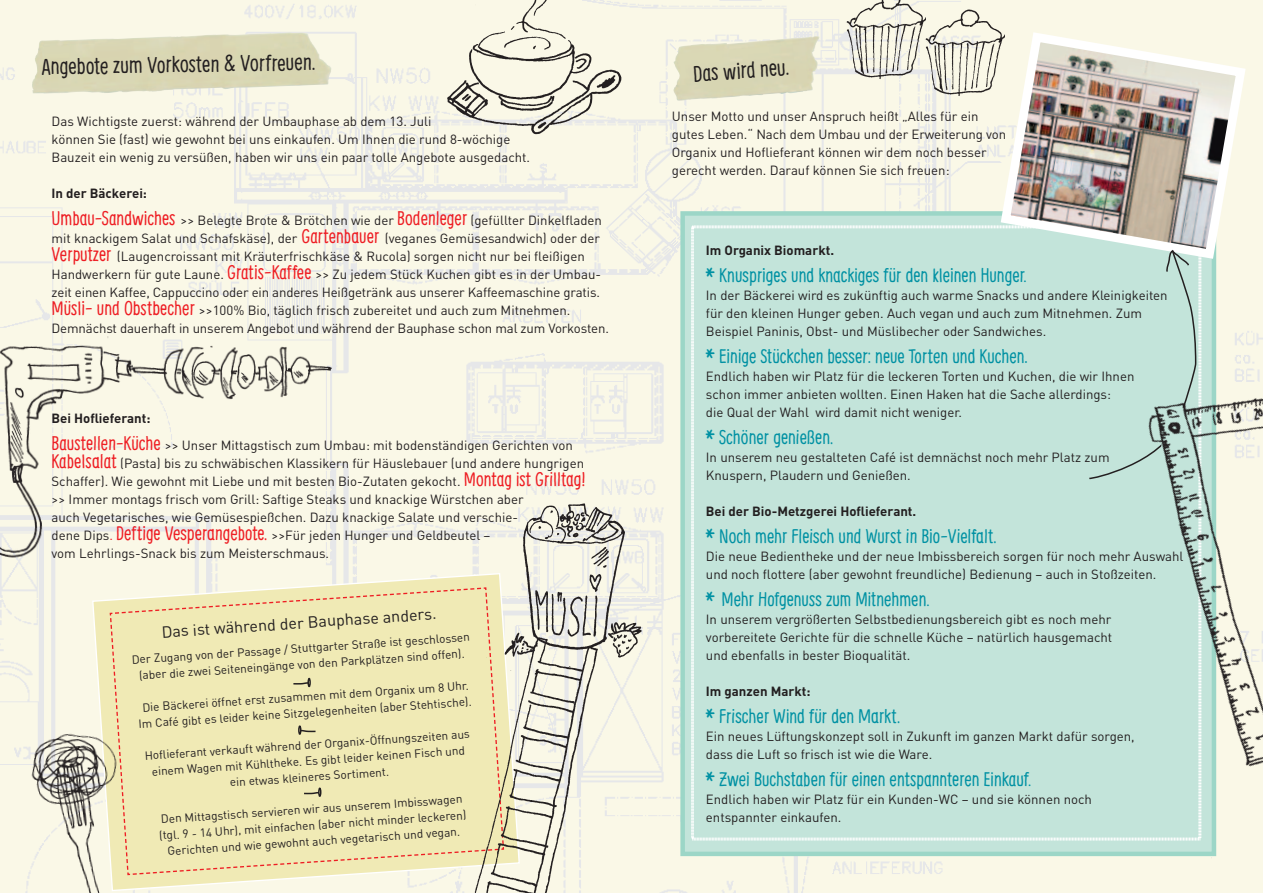
<style>
.page{position:relative;width:1263px;height:893px;background:#fff}
.page>*{position:absolute;margin:0;border:0;box-sizing:border-box;transform-origin:0 0}
.t1{font:22.5px "Supernettcn";color:#231f20}
.t2{font:19.5px "Supernettcn";color:#0091a3}
.t3{font:16.05px "DIN";color:#231f20}
.t4{font:13.2px/18px "DIN";color:#231f20}
.t5{font:700 13.2px "DIN";color:#231f20}
.t6{font:11.85px/16px "DIN";color:#231f20;text-align:center}
.s1{font-weight:700}
.s2{font-family:"Supernettcn";font-size:19.5px;color:#ee1d23}
.s3{color:#ee1d23}
.s4{font-family:"Pea Mystie Caps";font-size:16.5px}
</style>
<div class="page">
<div style="left:680px;top:211px;width:536px;height:645px;background:#c3e4da;border:4px solid #9cd6c7"></div>
<svg style="left:91px;top:572px;width:409px;height:320px;background:#f6f4db"></svg>
<img style="left:444px;top:667px;width:159px;height:226px">
<img style="left:500px;top:490px;width:149px;height:177px">
<img style="left:0;top:327px;width:137px;height:244px">
<img style="left:128px;top:338px;width:213px;height:65px">
<img style="left:26px;top:726px;width:111px;height:167px">
<svg style="left:691px;top:225px;width:511px;height:616px"></svg>
<img style="left:912px;top:4px;width:92px;height:95px">
<img style="left:955px;top:307px;width:308px;height:586px">
<div style="left:109px;top:587px;width:395px;height:289px;background:#f0eab5"></div>
<img style="left:422px;top:0;width:221px;height:142px">
<img style="left:833px;top:0;width:92px;height:82px">
<img style="left:673px;top:36px;width:140px;height:65px">
<img style="left:32px;top:32px;width:299px;height:62px">
<img style="left:996px;top:27px;width:254px;height:237px">
<svg style="left:1087px;top:207px;width:110px;height:273px"></svg>
<h1 class="t1" style="left:41px;top:52px;width:275px;rotate:-1deg">Angebote zum Vorkosten &amp; Vorf reuen.</h1>
<p class="t4" style="left:52px;top:112px;width:480px">Das Wichtigste zuerst: während der Umbauphase ab dem 13. Juli<br>können Sie (fast) wie gewohnt bei uns einkaufen. Um Ihnen die rund 8-wöchige<br>Bauzeit ein wenig zu versüßen, haben wir uns ein paar tolle Angebote ausgedacht.</p>
<p class="t4" style="left:52px;top:180px;width:552px;line-height:27px"><span class="s1">In der Bäckerei:<br></span><span class="s2">Umbau-Sandwiches</span> &gt;&gt; Belegte Brote &amp; Brötchen wie der <span class="s2">Bodenleger</span> (gefüllter Dinkelfladen</p>
<p class="t4" style="left:52px;top:229px;width:559px">mit knackigem Salat und Schafskäse), der <span class="s2">Gartenbauer</span> (veganes Gemüsesandwich) oder der <span class="s2">Verputzer</span> (Laugencroissant mit Kräuterfrischkäse &amp; Rucola) sorgen nicht nur bei fleißigen Handwerkern für gute Laune. <span class="s2">Gratis-Kaffee</span> &gt;&gt; Zu jedem Stück Kuchen gibt es in der Umbau&shy;zeit einen Kaffee, Cappuccino oder ein anderes Heißgetränk aus unserer Kaffeemaschine gratis.<br><span class="s2">Müsli- und Obstbecher</span> &gt;&gt;100% Bio, täglich frisch zubereitet und auch zum Mitnehmen.<br>Demnächst dauerhaft in unserem Angebot und während der Bauphase schon mal zum Vorkosten.</p>
<p class="t4" style="left:52px;top:405px;width:523px;line-height:27px"><span class="s1">Bei Hoflieferant:<br></span><span class="s2">Baustellen-Küche</span> &gt;&gt; Unser Mittagstisch zum Umbau: mit bodenständigen Gerichten von</p>
<p class="t4" style="left:52px;top:454px;width:536px"><span class="s2">Kabelsalat</span> (Pasta) bis zu schwäbischen Klassikern für Häuslebauer (und andere hungrigen Schaffer). Wie gewohnt mit Liebe und mit besten Bio-Zutaten gekocht. <span class="s2">Montag ist Grilltag! </span>&gt;&gt; Immer montags frisch vom Grill: Saftige Steaks und knackige Würstchen aber<br>auch Vegetarisches, wie Gemüsespießchen. Dazu knackige Salate und verschie-<br>dene Dips<span class="s3">.</span> <span class="s2">Deftige Vesperangebote.</span> &gt;&gt;Für jeden Hunger und Geldbeutel –<br>vom Lehrlings-Snack bis zum Meisterschmaus.</p>
<p class="t3" style="left:161px;top:622px;width:277px;rotate:-4deg">Das istwährend der Bauphase anders.</p>
<p class="t6" style="left:131px;top:652px;width:340px;rotate:-4deg">Der Zugang von der Passage / Stuttgarter Straße istgeschlossen (aber die zwei Seiteneingänge von den Parkplätzen sind offen).</p>
<p class="t6" style="left:137px;top:700px;width:335px;rotate:-4deg">Die Bäckerei öffneterstzusammen mitdem Organix um 8 Uhr.<br>Im Café gibtes leider keine Sitzgelegenheiten (aber Stehtische).</p>
<p class="t6" style="left:144px;top:748px;width:327px;rotate:-4deg">Hoflieferantverkauftwährend der Organix-Öffnungszeiten aus einem Wagen mitKühltheke. Es gibtleider keinen Fisch und ein etwas kleineres Sortiment.</p>
<p class="t6" style="left:158px;top:811px;width:309px;rotate:-4deg">Den Mittagstisch servieren wir aus unserem Imbisswagen (tgl. 9 - 14 Uhr), miteinfachen (aber nichtminder leckeren)<br>Gerichten und wie gewohntauch vegetarisch und vegan.</p>
<h1 class="t1" style="left:692px;top:59px;width:97px;rotate:-4deg">Das wird neu.</h1>
<p class="t4" style="left:672px;top:107px;width:336px">Unser Motto und unser Anspruch heißt „Alles für ein gutes Leben.“ Nach dem Umbau und der Erweiterung von Organix und Hoflieferant können wir dem noch besser gerecht werden. Darauf können Sie sich freuen:</p>
<p class="t5" style="left:706px;top:241px;width:130px">Im Organix Biomarkt.</p>
<h2 class="t2" style="left:706px;top:262px;width:322px"><span class="s4">*</span> Knuspriges und knackiges für den kleinen Hunger.</h2>
<p class="t4" style="left:706px;top:286px;width:463px">In der Bäckerei wird es zukünftig auch warme Snacks und andere Kleinigkeiten für den kleinen Hunger geben. Auch vegan und auch zum Mitnehmen. Zum<br>Beispiel Paninis, Obst- und Müslibecher oder Sandwiches.</p>
<h2 class="t2" style="left:706px;top:343px;width:323px"><span class="s4">*</span> Einige Stückchen besser: neue Torten und Kuchen.</h2>
<p class="t4" style="left:706px;top:367px;width:430px">Endlich haben wir Platz für die leckeren Torten und Kuchen, die wir Ihnen schon immer anbieten wollten. Einen Haken hat die Sache allerdings:<br>die Qual der Wahl wird damit nicht weniger.</p>
<h2 class="t2" style="left:706px;top:424px;width:129px"><span class="s4">*</span> Schöner genießen.</h2>
<p class="t4" style="left:706px;top:448px;width:405px">In unserem neu gestalteten Café ist demnächst noch mehr Platz zum<br>Knuspern, Plaudern und Genießen.</p>
<p class="t5" style="left:706px;top:502px;width:212px">Bei der Bio-Metzgerei Hoflieferant.</p>
<h2 class="t2" style="left:706px;top:523px;width:292px"><span class="s4">*</span> Noch mehr Fleisch und Wurst in Bio-Vielfalt.</h2>
<p class="t4" style="left:706px;top:547px;width:479px">Die neue Bedientheke und der neue Imbissbereich sorgen für noch mehr Auswahl und noch flottere (aber gewohnt freundliche) Bedienung – auch in Stoßzeiten.</p>
<h2 class="t2" style="left:706px;top:586px;width:225px"><span class="s4">*</span> Mehr Hofgenuss zum Mitnehmen.</h2>
<p class="t4" style="left:706px;top:610px;width:408px;text-align:justify">In unserem vergrößerten Selbstbedienungsbereich gibt es noch mehr vorbereitete Gerichte für die schnelle Küche – natürlich hausgemacht und ebenfalls in bester Bioqualität.</p>
<p class="t5" style="left:706px;top:682px;width:106px">Im ganzen Markt:</p>
<h2 class="t2" style="left:706px;top:703px;width:196px"><span class="s4">*</span> Frischer Wind für den Markt.</h2>
<p class="t4" style="left:706px;top:727px;width:430px">Ein neues Lüftungskonzept soll in Zukunft im ganzen Markt dafür sorgen, dass die Luft so frisch ist wie die Ware.</p>
<h2 class="t2" style="left:706px;top:766px;width:327px"><span class="s4">*</span> Zwei Buchstaben für einen entspannteren Einkauf.</h2>
<p class="t4" style="left:706px;top:790px;width:388px">Endlich haben wir Platz für ein Kunden-WC – und sie können noch entspannter einkaufen.</p>
</div>
